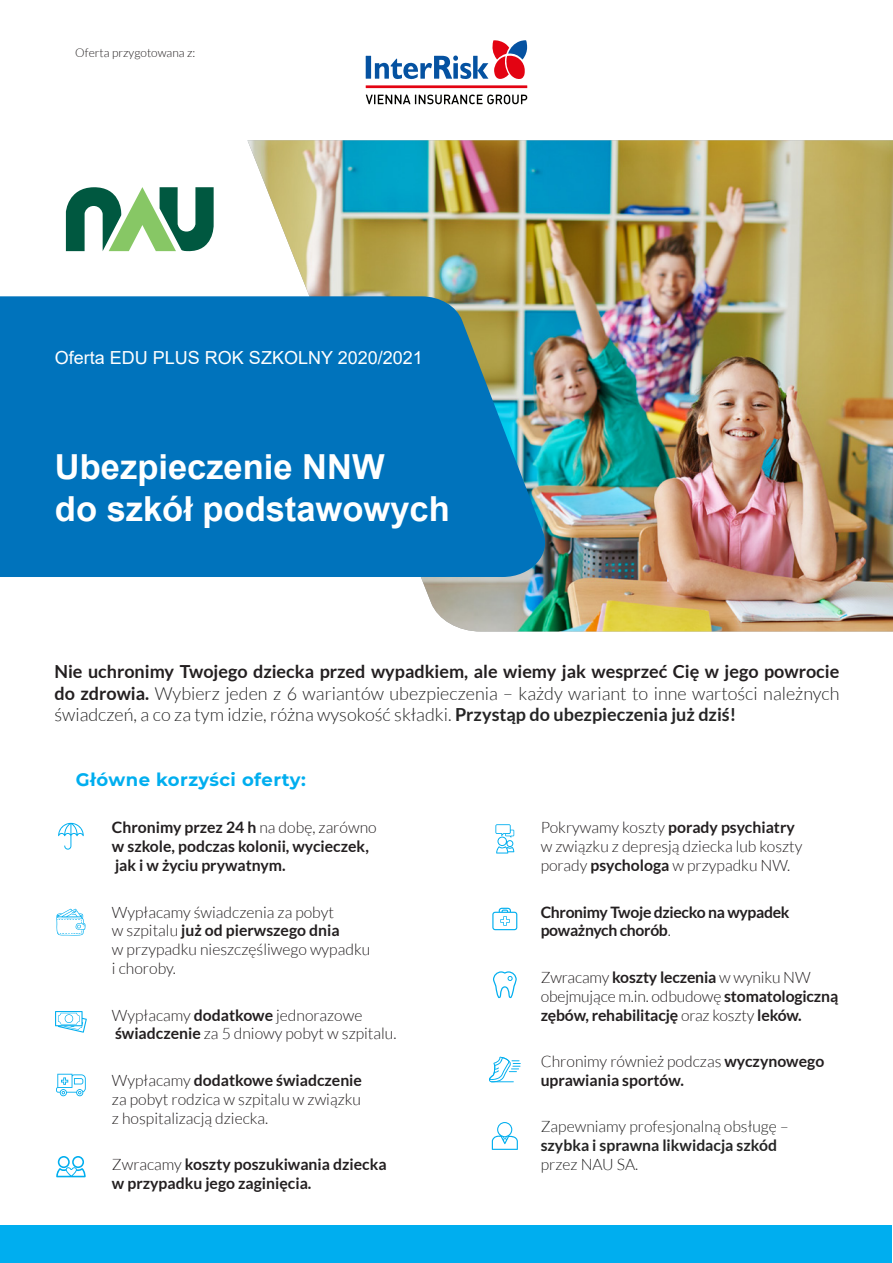
<style>
.page{position:relative;width:893px;height:1263px;background:#fff}
.page>*{position:absolute;margin:0;border:0;box-sizing:border-box;transform-origin:0 0}
.t1{font:700 34.5px "Arial";color:#fff}
.główna{font:300 18px/21.6px "Lato";color:#252525;text-align:justify}
.t2{font:18px "Arial";color:#fff}
.naglowek{font:700 18px "Montserrat";letter-spacing:.025em;color:#00aeef}
.bez_akapitu_10{font:700 15.75px/18.9px "Lato";color:#231f20}
.bez_akapitu_10-2{font:300 15.75px/18.9px "Lato";color:#231f20}
.bez_akapitu_10-3{font:300 15.75px/18.9px "Lato";color:#252525}
.bez_akapitu_10-4{font:700 15.75px/18.9px "Lato";letter-spacing:-.02em;color:#231f20}
.glowna_8{font:300 12px "Lato";color:#231f20}
.s1{font-weight:700;color:#231f20}
.s2{font-weight:700}
.s3{font-weight:300}
</style>
<div class="page">
<svg style="left:66px;top:187px;width:148px;height:65px"></svg>
<svg style="left:366px;top:40px;width:161px;height:48px"></svg>
<svg style="left:366px;top:94px;width:161px;height:11px"></svg>
<img style="left:247px;top:140px;width:646px;height:491px">
<svg style="left:0;top:296px;width:552px;height:281px;background:#0b77b7"></svg>
<div style="left:1px;top:1225px;width:891px;height:38px;background:#00aeef"></div>
<svg style="left:58px;top:823px;width:26px;height:27px"></svg>
<svg style="left:56px;top:909px;width:29px;height:26px"></svg>
<svg style="left:55px;top:1011px;width:32px;height:22px"></svg>
<svg style="left:56px;top:1074px;width:30px;height:22px"></svg>
<svg style="left:495px;top:824px;width:19px;height:29px"></svg>
<svg style="left:492px;top:908px;width:25px;height:22px"></svg>
<svg style="left:493px;top:971px;width:24px;height:27px"></svg>
<svg style="left:56px;top:1156px;width:30px;height:21px"></svg>
<svg style="left:492px;top:1122px;width:26px;height:28px"></svg>
<svg style="left:489px;top:1056px;width:32px;height:26px"></svg>
<p class="glowna_8" style="left:75px;top:47px;width:122px">Oferta przygotowana z:</p>
<p class="t2" style="left:55px;top:345px;width:369px">Oferta EDU PLUS ROK SZKOLNY 2020/2021</p>
<p class="t1" style="left:55px;top:443px;width:331px">Ubezpieczenie NNW</p>
<p class="t1" style="left:55px;top:484px;width:396px">do szkół podstawowych</p>
<p class="główna" style="left:54px;top:661px;width:786px"><span class="s1">Nie uchronimy Twojego dziecka przed wypadkiem, ale wiemy jak wesprzeć Cię w jego powrocie do zdrowia.</span> Wybierz jeden z 6 wariantów ubezpieczenia – każdy wariant to inne wartości należnych świadczeń, a co za tym idzie, różna wysokość składki. <span class="s2">Przystąp do ubezpieczenia już dziś!</span></p>
<p class="naglowek" style="left:76px;top:767px;width:232px">Główne korzyści oferty:</p>
<p class="bez_akapitu_10" style="left:112px;top:818px;width:266px">Chronimy przez 24 h <span class="s3">na dobę, zarówno </span>w szkole, podczas kolonii, wycieczek,</p>
<p class="bez_akapitu_10" style="left:115px;top:856px;width:172px">jak i w życiu prywatnym.</p>
<p class="bez_akapitu_10-2" style="left:112px;top:902px;width:260px">Wypłacamy świadczenia za pobyt<br>w szpitalu <span class="s2">już od pierwszego dnia<br></span>w przypadku nieszczęśliwego wypadku i choroby.</p>
<p class="bez_akapitu_10-2" style="left:112px;top:1005px;width:252px">Wypłacamy <span class="s2">dodatkowe</span> jednorazowe</p>
<p class="bez_akapitu_10-2" style="left:115px;top:1024px;width:283px"><span class="s2">świadczenie</span> za 5 dniowy pobyt w szpitalu.</p>
<p class="bez_akapitu_10" style="left:112px;top:1070px;width:252px"><span class="s3">Wypłacamy</span> dodatkowe świadczenie</p>
<p class="bez_akapitu_10-2" style="left:112px;top:1089px;width:251px">za pobyt rodzica w szpitalu w związku</p>
<p class="bez_akapitu_10-2" style="left:112px;top:1108px;width:158px">z hospitalizacją dziecka.</p>
<p class="bez_akapitu_10" style="left:112px;top:1154px;width:276px"><span class="s3">Zwracamy</span> koszty poszukiwania dziecka w przypadku jego zaginięcia.</p>
<p class="bez_akapitu_10-2" style="left:541px;top:818px;width:263px">Pokrywamy koszty <span class="s2">porady psychiatry </span>w związku z depresją dziecka lub koszty porady <span class="s2">psychologa</span> w przypadku NW.</p>
<p class="bez_akapitu_10-4" style="left:541px;top:902px;width:250px">Chronimy Twoje dziecko na wypadek poważnych chorób<span class="s3">.</span></p>
<p class="bez_akapitu_10" style="left:541px;top:967px;width:299px"><span class="s3">Zwracamy</span> koszty leczenia <span class="s3">w wyniku NW obejmujące m.in. odbudowę</span> stomatologiczną zębów, rehabilitację <span class="s3">oraz koszty</span> leków.</p>
<p class="bez_akapitu_10" style="left:541px;top:1051px;width:285px"><span class="s3">Chronimy również podczas</span> wyczynowego uprawiania sportów.</p>
<p class="bez_akapitu_10-3" style="left:541px;top:1117px;width:249px">Zapewniamy profesjonalną obsługę – <span class="s2">szybka i sprawna likwidacja szkód</span></p>
<p class="bez_akapitu_10-3" style="left:541px;top:1155px;width:99px">przez NAU SA.</p>
</div>
